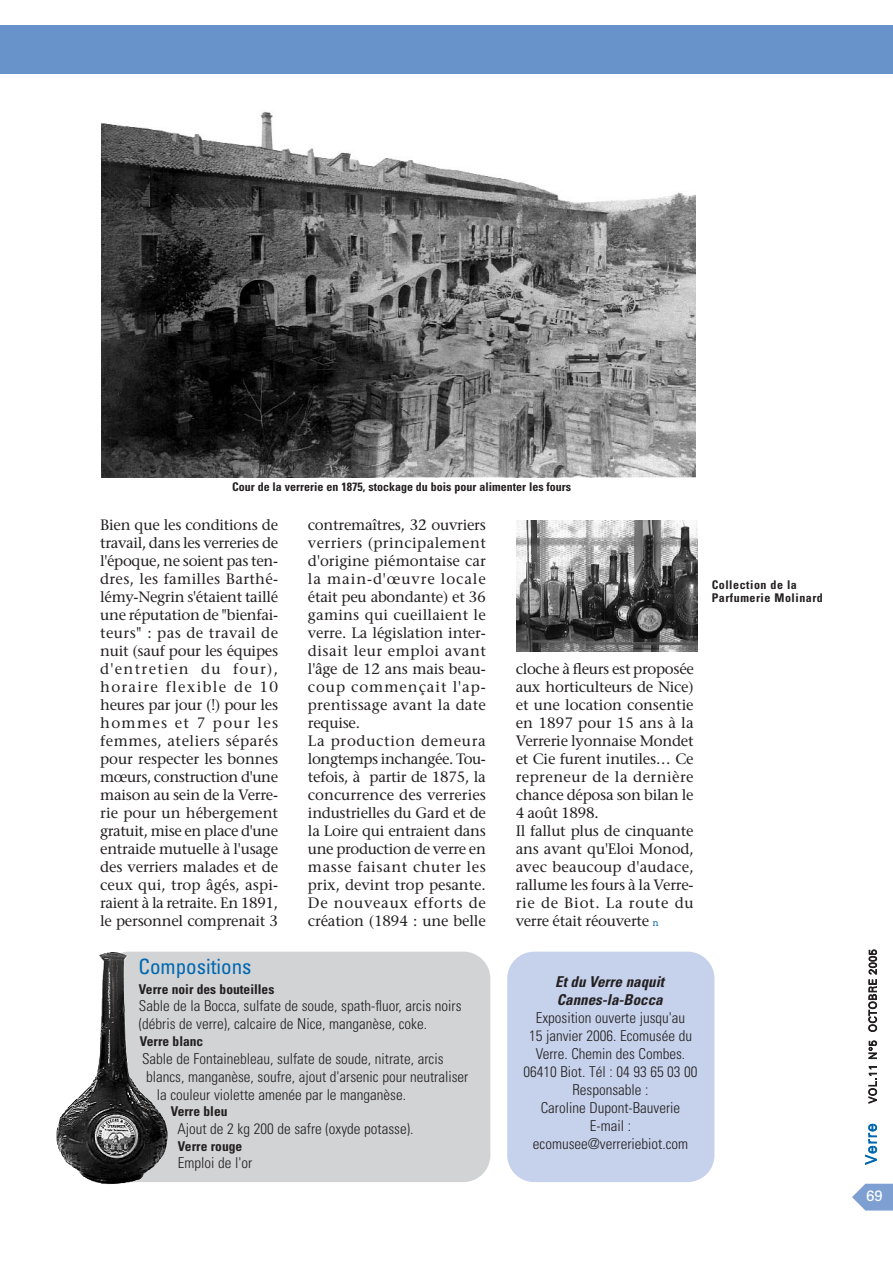
<style>
.page{position:relative;width:893px;height:1263px;background:#fff}
.page>*{position:absolute;margin:0;border:0;box-sizing:border-box;transform-origin:0 0}
.t1{font:condensed 21px "Univers";color:#0067b1}
.t2{font:15px/18px "Stone Serif";letter-spacing:-.015em;color:#231f20}
.t3{font:300 condensed 15px/18px "Univers";color:#231f20;text-align:center}
.t4{font:italic 700 condensed 15px/18px "Univers";color:#231f20}
.t5{font:300 15px "Univers";letter-spacing:.085em;color:#0067b1}
.t6{font:15px "Univers";color:#fff}
.t7{font:700 condensed 13.5px "Univers";color:#231f20}
.t8{font:700 condensed 12px "Univers";color:#231f20}
.t9{font:700 condensed 12px/13.5px "Univers";letter-spacing:.045em;color:#231f20}
.t10{font:300 10.5px "Univers";letter-spacing:.055em;color:#231f20}
.s1{font-family:"Courier";font-size:10.5px;color:#0067b1}
</style>
<div class="page">
<svg style="left:852px;top:1184px;width:40px;height:27px"></svg>
<div style="left:0;top:26px;width:892px;height:48px;background:#6792ca"></div>
<div style="left:507px;top:952px;width:207px;height:230px;background:#c6d2eb;border-radius:27px"></div>
<img style="left:102px;top:111px;width:593px;height:366px">
<div style="left:102px;top:952px;width:388px;height:230px;background:#d1d3d4;border-radius:27px"></div>
<img style="left:516px;top:521px;width:181px;height:130px">
<img style="left:56px;top:952px;width:112px;height:232px">
<p class="t8" style="left:232px;top:482px;width:341px">Cour de la verrerie en 1875, stockage du bois pour alimenter les fours</p>
<p class="t2" style="left:100px;top:517px;width:179px;text-align:justify">Bien que les conditions de travail, dans les verreries de l'époque, ne soient pas ten&shy;dres, les familles Barthé&shy;lémy-Negrin s'étaient taillé une réputation de "bienfai&shy;teurs" : pas de travail de nuit (sauf pour les équipes d'entretien du four), horaire flexible de 10 heures par jour (!) pour les hommes et 7 pour les femmes, ateliers séparés pour respecter les bonnes mœurs, construction d'une maison au sein de la Verre&shy;rie pour un hébergement gratuit, mise en place d'une entraide mutuelle à l'usage des verriers malades et de ceux qui, trop âgés, aspi&shy;raient à la retraite. En 1891, le personnel comprenait 3</p>
<p class="t2" style="left:308px;top:517px;width:179px">contremaîtres, 32 ouvriers verriers (principalement d'origine piémontaise car la main-d'œuvre locale était peu abondante) et 36 gamins qui cueillaient le verre. La législation inter&shy;disait leur emploi avant l'âge de 12 ans mais beau&shy;coup commençait l'ap&shy;prentissage avant la date requise.<br>La production demeura longtemps inchangée. Tou&shy;tefois, à partir de 1875, la concurrence des verreries industrielles du Gard et de la Loire qui entraient dans une production de verre en masse faisant chuter les prix, devint trop pesante.<br>De nouveaux efforts de création (1894 : une belle</p>
<h1 class="t1" style="left:138px;top:959px;width:115px">Compositions</h1>
<p class="t7" style="left:139px;top:984px;width:137px">Verre noir des bouteilles</p>
<p class="t3" style="left:139px;top:999px;width:324px;text-align:left">Sable de la Bocca, sulfate de soude, spath-fluor, arcis noirs (débris de verre), calcaire de Nice, manganèse, coke.</p>
<p class="t7" style="left:140px;top:1037px;width:65px">Verre blanc</p>
<p class="t3" style="left:142px;top:1051px;width:303px">Sable de Fontainebleau, sulfate de soude, nitrate, arcis</p>
<p class="t3" style="left:146px;top:1069px;width:324px">blancs, manganèse, soufre, ajout d'arsenic pour neutraliser</p>
<p class="t3" style="left:157px;top:1087px;width:251px">la couleur violette amenée par le manganèse.</p>
<p class="t7" style="left:171px;top:1107px;width:58px">Verre bleu</p>
<p class="t3" style="left:177px;top:1121px;width:237px">Ajout de 2 kg 200 de safre (oxyde potasse).</p>
<p class="t7" style="left:178px;top:1141px;width:66px">Verre rouge</p>
<p class="t3" style="left:178px;top:1155px;width:76px">Emploi de l'or</p>
<p class="t2" style="left:515px;top:661px;width:180px">cloche à fleurs est proposée aux horticulteurs de Nice) et une location consentie en 1897 pour 15 ans à la<br>Verrerie lyonnaise Mondet et Cie furent inutiles… Ce repreneur de la dernière chance déposa son bilan le<br>4 août 1898.<br>Il fallut plus de cinquante ans avant qu'Eloi Monod, avec beaucoup d'audace, rallume les fours à la Verre&shy;rie de Biot. La route du verre était réouverte <span class="s1">n</span></p>
<p class="t4" style="left:555px;top:974px;width:113px">Etdu Verre naquit<br>Cannes-la-Bocca</p>
<p class="t3" style="left:523px;top:1010px;width:176px">Exposition ouverte jusqu'au<br>15 janvier 2006. Ecomusée du<br>Verre. Chemin des Combes.<br>06410 Biot. Tél : 04 93 65 03 00<br>Responsable :<br>Caroline Dupont-Bauverie<br>E-mail : ecomusee@verreriebiot.com</p>
<p class="t9" style="left:711px;top:579px;width:113px">Collection de la<br>Parfumerie Molinard</p>
<p class="t10" style="left:868px;top:1103px;width:155px;rotate:-90deg">VOL.11 N°5 OCTOBRE 2005</p>
<p class="t5" style="left:865px;top:1164px;width:42px;rotate:-90deg">Verre</p>
<p class="t6" style="left:866px;top:1190px;width:18px">69</p>
</div>
